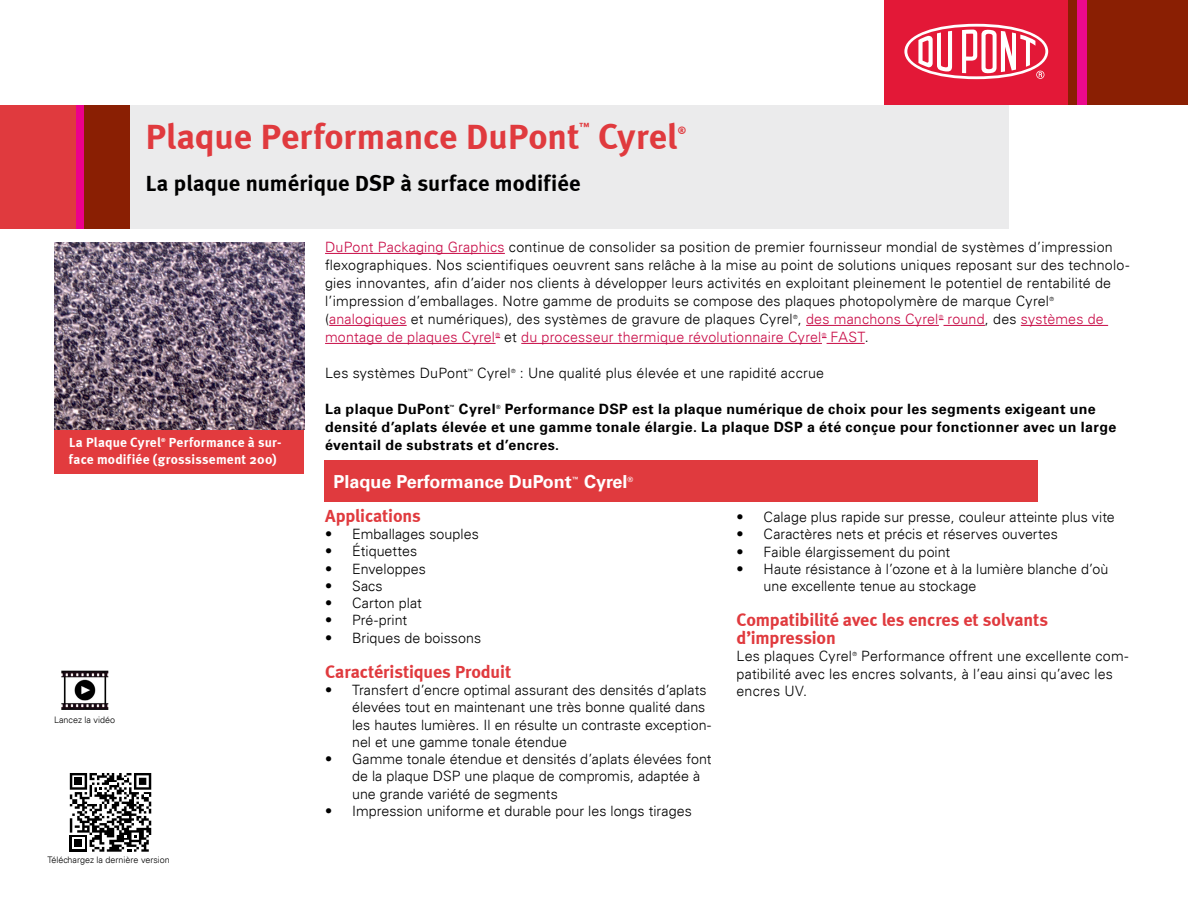
<style>
.page{position:relative;width:1188px;height:918px;background:#fff}
.page>*{position:absolute;margin:0;border:0;box-sizing:border-box;transform-origin:0 0}
.t1{font:700 36px "Meta";color:#e03a3e}
.t2{font:700 22.5px "Meta";color:#000}
.t3{font:700 18px/18px "Meta";letter-spacing:-.01em;color:#e03a3e}
.t4{font:700 18px "Univers LT";color:#fff}
.t5{font:300 14.25px/17.2px "Univers LT";letter-spacing:.01em;color:#000}
.t6{font:700 14.25px/18px "Univers LT";letter-spacing:.025em;color:#000}
.t7{font:300 14.25px "Univers LT";letter-spacing:.015em;color:#c80c47}
.t8{font:700 13.5px/17.2px "Meta";letter-spacing:.015em;color:#fff}
.t9{font:700 10.2px "Meta";color:#e03a3e}
.t10{font:300 9px "Univers LT";color:#000}
.t11{font:700 7.2px "Univers LT";color:#fff}
.t12{font:300 5.7px "Univers LT";color:#000}
.t13{font:300 5.7px "Univers LT";color:#c80c47}
.t14{font:700 5.7px "Univers LT";color:#000}
.t15{font:700 5.4px "Meta";color:#fff}
.s1{color:#c80c47}
.s2{color:#000}
</style>
<div class="page">
<hr style="left:325px;top:253px;width:180px;height:1px;background:#c80c47">
<hr style="left:329px;top:325px;width:78px;height:1px;background:#c80c47">
<hr style="left:806px;top:325px;width:133px;height:1px;background:#c80c47">
<hr style="left:944px;top:325px;width:41px;height:1px;background:#c80c47">
<hr style="left:1021px;top:325px;width:87px;height:1px;background:#c80c47">
<hr style="left:325px;top:343px;width:171px;height:1px;background:#c80c47">
<hr style="left:521px;top:343px;width:301px;height:1px;background:#c80c47">
<hr style="left:827px;top:343px;width:38px;height:1px;background:#c80c47">
<div style="left:324px;top:460px;width:714px;height:42px;background:#e03a3e"></div>
<div style="left:75px;top:105px;width:9px;height:124px;background:#ec008c"></div>
<div style="left:0;top:105px;width:76px;height:124px;background:#e03a3e"></div>
<div style="left:84px;top:105px;width:46px;height:124px;background:#8a1f03"></div>
<div style="left:131px;top:105px;width:878px;height:124px;background:#ebebec"></div>
<img style="left:61px;top:670px;width:48px;height:39px">
<div style="left:54px;top:429px;width:250px;height:44px;background:#e23b3e"></div>
<img style="left:54px;top:242px;width:250px;height:187px">
<div style="left:1068px;top:0;width:120px;height:104px;background:#8a1f03"></div>
<div style="left:1077px;top:0;width:10px;height:104px;background:#ec098d"></div>
<div style="left:885px;top:0;width:183px;height:104px;background:#e31837"></div>
<svg style="left:904px;top:24px;width:144px;height:55px"></svg>
<svg style="left:70px;top:773px;width:81px;height:79px"></svg>
<h1 class="t1" style="left:146px;top:115px;width:435px">Plaque Performance DuPont</h1>
<p class="t9" style="left:579px;top:120px;width:12px">™</p>
<h1 class="t1" style="left:598px;top:115px;width:81px">Cyrel</h1>
<p class="t9" style="left:678px;top:125px;width:10px">®</p>
<h2 class="t2" style="left:146px;top:170px;width:436px">La plaque numérique DSP à surface modifiée</h2>
<p class="t5" style="left:325px;top:238px;width:806px;line-height:18px"><span class="s1">DuPont Packaging Graphics</span> continue de consolider sa position de premier fournisseur mondial de systèmes d’impression flexographiques. Nos scientifiques oeuvrent sans relâche à la mise au point de solutions uniques reposant sur des technolo&shy;gies innovantes, afin d’aider nos clients à développer leurs activités en exploitant pleinement le potentiel de rentabilité de l’impression d’emballages. Notre gamme de produits se compose des plaques photopolymère de marque Cyrel</p>
<p class="t12" style="left:1050px;top:296px;width:6px">®</p>
<p class="t8" style="left:69px;top:433px;width:214px;text-indent:100px">Performance à sur&shy;face modifiée (grossissement 200)</p>
<p class="t8" style="left:69px;top:433px;width:93px">La Plaque Cyrel</p>
<p class="t15" style="left:161px;top:437px;width:6px">®</p>
<p class="t10" style="left:54px;top:714px;width:63px">Lancez la vidéo</p>
<p class="t10" style="left:48px;top:855px;width:124px">Téléchargez la dernière version</p>
<p class="t5" style="left:325px;top:310px;width:615px">(<span class="s1">analogiques</span> et numériques), des systèmes de gravure de plaques Cyrel , <span class="s1">des manchons Cyrel</span></p>
<p class="t12" style="left:793px;top:314px;width:6px">®</p>
<p class="t13" style="left:939px;top:314px;width:6px">®</p>
<p class="t7" style="left:948px;top:310px;width:158px">round<span class="s2">, des</span> systèmes de</p>
<p class="t7" style="left:325px;top:328px;width:172px">montage de plaques Cyrel</p>
<p class="t13" style="left:496px;top:332px;width:6px">®</p>
<p class="t7" style="left:504px;top:328px;width:319px"><span class="s2">et</span> du processeur thermique révolutionnaire Cyrel</p>
<p class="t13" style="left:822px;top:332px;width:6px">®</p>
<p class="t7" style="left:831px;top:328px;width:40px">FAST<span class="s2">.</span></p>
<p class="t5" style="left:325px;top:364px;width:144px">Les systèmes DuPont</p>
<p class="t12" style="left:468px;top:368px;width:7px">™</p>
<p class="t5" style="left:477px;top:364px;width:35px">Cyrel</p>
<p class="t12" style="left:511px;top:368px;width:6px">®</p>
<p class="t5" style="left:520px;top:364px;width:306px">: Une qualité plus élevée et une rapidité accrue</p>
<p class="t6" style="left:325px;top:400px;width:126px">La plaque DuPont</p>
<p class="t14" style="left:449px;top:404px;width:7px">™</p>
<p class="t6" style="left:459px;top:400px;width:38px">Cyrel</p>
<p class="t14" style="left:496px;top:404px;width:6px">®</p>
<p class="t6" style="left:325px;top:400px;width:793px;text-indent:180px">Performance DSP est la plaque numérique de choix pour les segments exigeant une densité d’aplats élevée et une gamme tonale élargie. La plaque DSP a été conçue pour fonctionner avec un large éventail de substrats et d’encres.</p>
<p class="t4" style="left:333px;top:471px;width:240px">Plaque Performance DuPont</p>
<p class="t11" style="left:572px;top:475px;width:9px">™</p>
<p class="t4" style="left:584px;top:471px;width:45px">Cyrel</p>
<p class="t11" style="left:628px;top:475px;width:7px">®</p>
<p class="t3" style="left:325px;top:506px;width:97px">Applications</p>
<p class="t5" style="left:325px;top:525px;width:155px">• Emballages souples</p>
<p class="t5" style="left:325px;top:543px;width:94px">• Étiquettes</p>
<p class="t5" style="left:325px;top:560px;width:102px">• Enveloppes</p>
<p class="t5" style="left:325px;top:577px;width:59px">• Sacs</p>
<p class="t5" style="left:325px;top:594px;width:98px">• Carton plat</p>
<p class="t5" style="left:325px;top:612px;width:84px">• Pré-print</p>
<p class="t5" style="left:325px;top:629px;width:158px">• Briques de boissons</p>
<p class="t3" style="left:325px;top:662px;width:188px">Caractéristiques Produit</p>
<p class="t5" style="left:352px;top:681px;width:361px;text-indent:-27px">• Transfert d’encre optimal assurant des densités d’aplats élevées tout en maintenant une très bonne qualité dans les hautes lumières. Il en résulte un contraste exception&shy;nel et une gamme tonale étendue</p>
<p class="t5" style="left:352px;top:750px;width:361px;text-indent:-27px">• Gamme tonale étendue et densités d’aplats élevées font de la plaque DSP une plaque de compromis, adaptée à une grande variété de segments</p>
<p class="t5" style="left:325px;top:802px;width:368px">• Impression uniforme et durable pour les longs tirages</p>
<p class="t5" style="left:737px;top:508px;width:380px">• Calage plus rapide sur presse, couleur atteinte plus vite</p>
<p class="t5" style="left:737px;top:526px;width:323px">• Caractères nets et précis et réserves ouvertes</p>
<p class="t5" style="left:737px;top:543px;width:215px">• Faible élargissement du point</p>
<p class="t5" style="left:764px;top:560px;width:346px;text-indent:-27px">• Haute résistance à l’ozone et à la lumière blanche d’où une excellente tenue au stockage</p>
<p class="t3" style="left:737px;top:611px;width:313px">Compatibilité avec les encres et solvants d’impression</p>
<p class="t5" style="left:737px;top:648px;width:117px">Les plaques Cyrel</p>
<p class="t12" style="left:853px;top:651px;width:6px">®</p>
<p class="t5" style="left:737px;top:648px;width:393px;text-indent:125px">Performance offrent une excellente com&shy;patibilité avec les encres solvants, à l’eau ainsi qu’avec les encres UV.</p>
</div>
